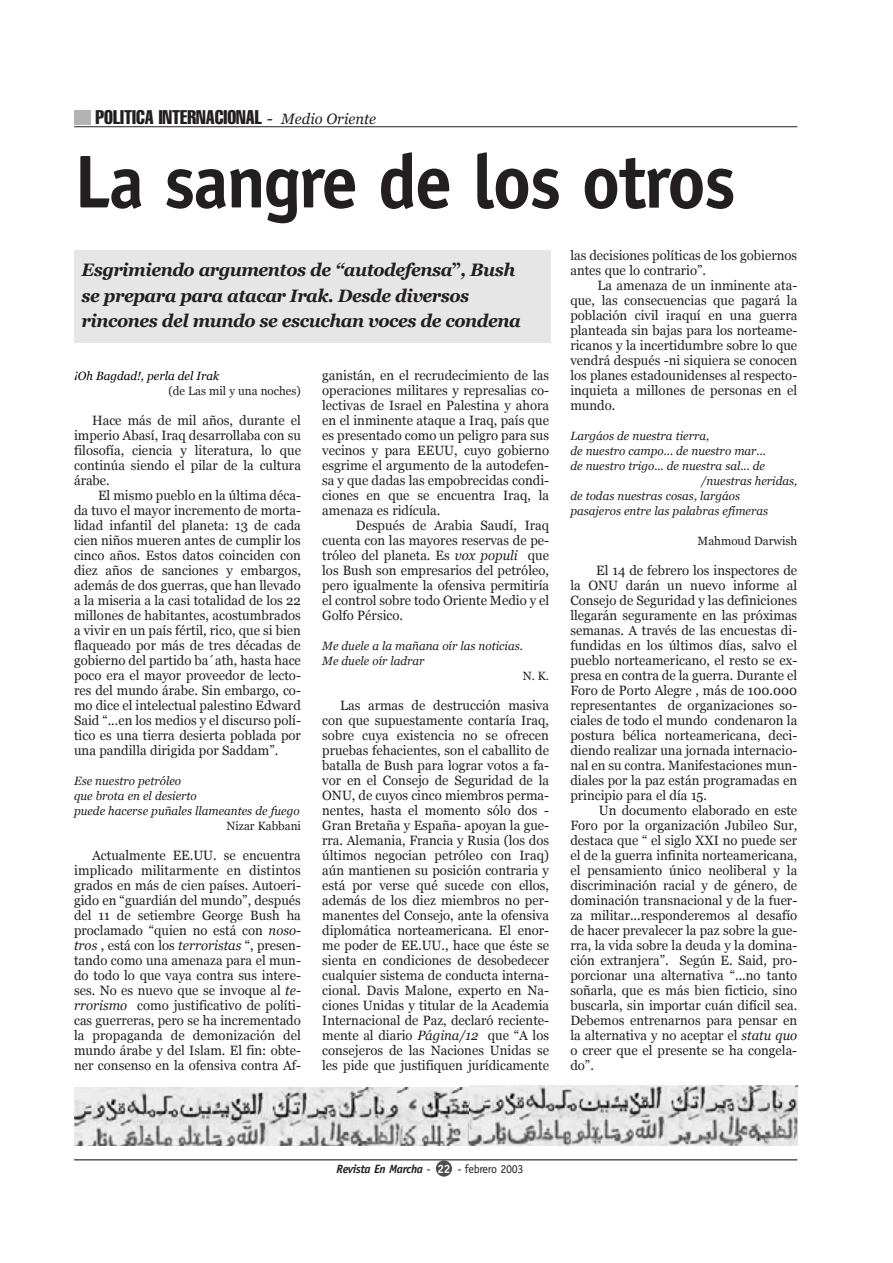
<style>
.page{position:relative;width:893px;height:1263px;background:#fff}
.page>*{position:absolute;margin:0;border:0;box-sizing:border-box;transform-origin:0 0}
.t1{font:700 76.5px "Officina Sans";letter-spacing:-.03em;color:#231f20}
.t2{font:extra-condensed 19.5px "Helvetica";color:#231f20}
.t3{font:italic 700 18px/25.5px "Georgia";letter-spacing:-.03em;color:#231f20}
.t4{font:13.5px/15px "Georgia";color:#231f20;text-align:justify}
.t5{font:italic 12px/15px "Georgia";color:#231f20}
.t6{font:12px "Georgia";color:#231f20}
.t7{font:italic 700 12px "Officina Sans";letter-spacing:-.03em;color:#231f20}
.t8{font:italic 12px "Georgia";color:#000}
.s1{font-family:"Georgia";font-style:italic;font-stretch:normal;font-size:16.5px}
.s2{font-family:"Georgia";font-style:italic;font-stretch:normal;font-size:15px}
.s3{font-size:75px}
.s4{font-style:normal}
.s5{font-style:italic}
.s6{font-weight:400;font-style:normal}
.s7{font-style:normal;color:#fff}
</style>
<div class="page">
<div style="left:436px;top:1161px;width:16px;height:16px;background:#4d4d4d;border-radius:50%"></div>
<hr style="left:74px;top:1160px;width:723px;height:1px;background:#000">
<hr style="left:74px;top:126px;width:723px;height:1px;background:#231f20">
<div style="left:74px;top:110px;width:16px;height:15px;background:#b3b3b3"></div>
<div style="left:74px;top:251px;width:476px;height:92px;background:#e6e6e6"></div>
<img style="left:469px;top:1085px;width:328px;height:60px">
<img style="left:74px;top:1087px;width:395px;height:58px">
<h2 class="t2" style="left:95px;top:110px;width:282px">POLITICA INTERNACIONAL <span class="s1">-</span> <span class="s2">Medio Oriente</span></h2>
<h1 class="t1" style="left:74px;top:152px;width:663px"><span class="s3">La sangre</span> de los otros</h1>
<h3 class="t3" style="left:82px;top:257px;width:440px">Esgrimiendo argumentos de “autodefensa<span class="s4">”</span>, Bush se prepara para atacar Irak. Desde diversos rincones del mundo se escuchan voces de condena</h3>
<p class="t8" style="left:74px;top:369px;width:147px">¡Oh Bagdad!, perla del Irak</p>
<p class="t6" style="left:168px;top:384px;width:134px">(de Las mil y una noches)</p>
<p class="t4" style="left:74px;top:413px;width:228px;text-indent:18px">Hace más de mil años, durante el imperio Abasí, Iraq desarrollaba con su filosofía, ciencia y literatura, lo que continúa siendo el pilar de la cultura árabe.</p>
<p class="t4" style="left:74px;top:488px;width:228px;text-indent:24px">El mismo pueblo en la última déca&shy;da tuvo el mayor incremento de morta&shy;lidad infantil del planeta: 13 de cada cien niños mueren antes de cumplir los cinco años. Estos datos coinciden con diez años de sanciones y embargos, además de dos guerras, que han llevado a la miseria a la casi totalidad de los 22 millones de habitantes, acostumbrados a vivir en un país fértil, rico, que si bien flaqueado por más de tres décadas de gobierno del partido ba´ath, hasta hace poco era el mayor proveedor de lecto&shy;res del mundo árabe. Sin embargo, co&shy;mo dice el intelectual palestino Edward Said “...en los medios y el discurso polí&shy;tico es una tierra desierta poblada por una pandilla dirigida por Saddam”.</p>
<p class="t5" style="left:74px;top:774px;width:227px">Ese nuestro petróleo<br>que brota en el desierto<br>puede hacerse puñales llameantes de fuego</p>
<p class="t6" style="left:226px;top:819px;width:76px">Nizar Kabbani</p>
<p class="t4" style="left:74px;top:848px;width:228px;text-indent:18px">Actualmente EE.UU. se encuentra implicado militarmente en distintos grados en más de cien países. Autoeri&shy;gido en “guardián del mundo”, después del 11 de setiembre George Bush ha proclamado “quien no está con <span class="s5">noso&shy;tros</span> , está con los <span class="s5">terroristas</span> “, presen&shy;tando como una amenaza para el mun&shy;do todo lo que vaya contra sus intere&shy;ses. No es nuevo que se invoque al <span class="s5">te&shy;rrorismo</span> como justificativo de políti&shy;cas guerreras, pero se ha incrementado la propaganda de demonización del mundo árabe y del Islam. El fin: obte&shy;ner consenso en la ofensiva contra Af-</p>
<p class="t4" style="left:322px;top:368px;width:228px">ganistán, en el recrudecimiento de las operaciones militares y represalias co&shy;lectivas de Israel en Palestina y ahora en el inminente ataque a Iraq, país que es presentado como un peligro para sus vecinos y para EEUU, cuyo gobierno esgrime el argumento de la autodefen&shy;sa y que dadas las empobrecidas condi&shy;ciones en que se encuentra Iraq, la amenaza es ridícula.</p>
<p class="t4" style="left:322px;top:518px;width:228px;text-indent:34px">Después de Arabia Saudí, Iraq cuenta con las mayores reservas de pe&shy;tróleo del planeta. Es <span class="s5">vox populi</span> que los Bush son empresarios del petróleo, pero igualmente la ofensiva permitiría el control sobre todo Oriente Medio y el Golfo Pérsico.</p>
<p class="t5" style="left:322px;top:639px;width:202px">Me duele a la mañana oír las noticias.<br>Me duele oír ladrar</p>
<p class="t6" style="left:522px;top:669px;width:28px">N. K.</p>
<p class="t4" style="left:322px;top:698px;width:228px;text-indent:18px">Las armas de destrucción masiva con que supuestamente contaría Iraq, sobre cuya existencia no se ofrecen pruebas fehacientes, son el caballito de batalla de Bush para lograr votos a fa&shy;vor en el Consejo de Seguridad de la ONU, de cuyos cinco miembros perma&shy;nentes, hasta el momento sólo dos - Gran Bretaña y España- apoyan la gue&shy;rra. Alemania, Francia y Rusia (los dos últimos negocian petróleo con Iraq) aún mantienen su posición contraria y está por verse qué sucede con ellos, además de los diez miembros no per&shy;manentes del Consejo, ante la ofensiva diplomática norteamericana. El enor&shy;me poder de EE.UU., hace que éste se sienta en condiciones de desobedecer cualquier sistema de conducta interna&shy;cional. Davis Malone, experto en Na&shy;ciones Unidas y titular de la Academia Internacional de Paz, declaró reciente&shy;mente al diario <span class="s5">Página/12</span> que “A los consejeros de las Naciones Unidas se les pide que justifiquen jurídicamente</p>
<p class="t4" style="left:570px;top:248px;width:228px">las decisiones políticas de los gobiernos antes que lo contrario”.</p>
<p class="t4" style="left:570px;top:278px;width:228px;text-indent:27px">La amenaza de un inminente ata&shy;que, las consecuencias que pagará la población civil iraquí en una guerra planteada sin bajas para los norteame&shy;ricanos y la incertidumbre sobre lo que vendrá después -ni siquiera se conocen los planes estadounidenses al respecto&shy;inquieta a millones de personas en el mundo.</p>
<p class="t5" style="left:570px;top:429px;width:140px">Largáos de nuestra tierra,</p>
<p class="t5" style="left:570px;top:444px;width:197px">de nuestro campo... de nuestro mar...</p>
<p class="t5" style="left:570px;top:459px;width:196px">de nuestro trigo... de nuestra sal... de</p>
<p class="t5" style="left:701px;top:474px;width:98px">/nuestras heridas,</p>
<p class="t5" style="left:570px;top:489px;width:171px">de todas nuestras cosas, largáos</p>
<p class="t5" style="left:570px;top:504px;width:199px">pasajeros entre las palabras efímeras</p>
<p class="t6" style="left:697px;top:534px;width:101px">Mahmoud Darwish</p>
<p class="t4" style="left:570px;top:563px;width:228px;text-indent:26px">El 14 de febrero los inspectores de la ONU darán un nuevo informe al Consejo de Seguridad y las definiciones llegarán seguramente en las próximas semanas. A través de las encuestas di&shy;fundidas en los últimos días, salvo el pueblo norteamericano, el resto se ex&shy;presa en contra de la guerra. Durante el Foro de Porto Alegre , más de 100.000 representantes de organizaciones so&shy;ciales de todo el mundo condenaron la postura bélica norteamericana, deci&shy;diendo realizar una jornada internacio&shy;nal en su contra. Manifestaciones mun&shy;diales por la paz están programadas en principio para el día 15.</p>
<p class="t4" style="left:570px;top:803px;width:228px;text-indent:28px">Un documento elaborado en este Foro por la organización Jubileo Sur, destaca que “ el siglo XXI no puede ser el de la guerra infinita norteamericana, el pensamiento único neoliberal y la discriminación racial y de género, de dominación transnacional y de la fuer&shy;za militar...responderemos al desafío de hacer prevalecer la paz sobre la gue&shy;rra, la vida sobre la deuda y la domina&shy;ción extranjera”. Según E. Said, pro&shy;porcionar una alternativa “...no tanto soñarla, que es más bien ficticio, sino buscarla, sin importar cuán difícil sea.<br>Debemos entrenarnos para pensar en la alternativa y no aceptar el <span class="s5">statu quo </span>o creer que el presente se ha congela&shy;do”.</p>
<p class="t7" style="left:336px;top:1164px;width:188px">Revista En Marcha <span class="s6">-</span> <span class="s7">22</span> <span class="s6">- febrero 2003</span></p>
</div>
